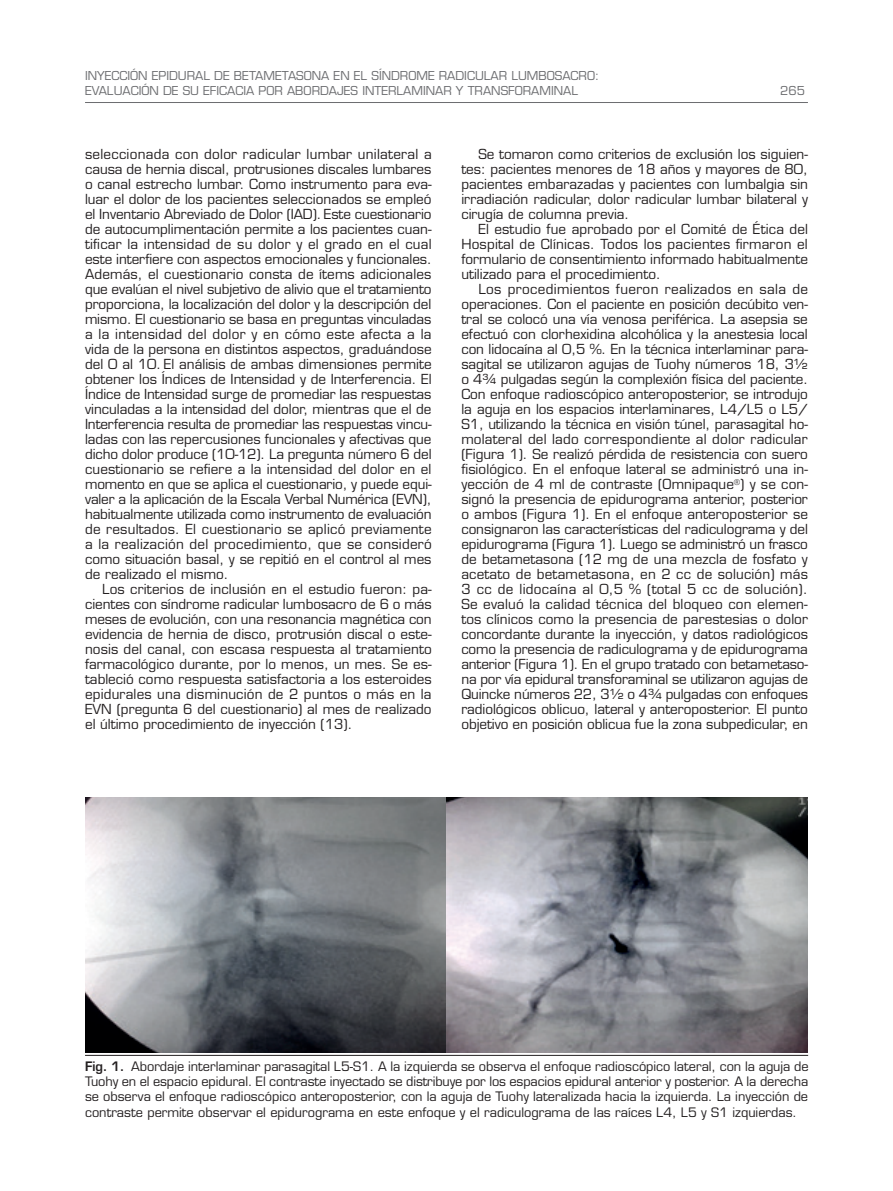
<style>
.page{position:relative;width:893px;height:1191px;background:#fff}
.page>*{position:absolute;margin:0;border:0;box-sizing:border-box;transform-origin:0 0}
.t1{font:13.5px/15px "Eurostile LT Std";color:#231f20;text-align:justify}
.t2{font:12.75px/15.3px "Eurostile LT Std";color:#231f20;text-align:justify}
.t3{font:12px/15px "Eurostile LT Std";color:#6c6d70}
.s1{font-weight:600}
</style>
<div class="page">
<hr style="left:85px;top:102px;width:723px;height:1px;background:#6c6d70">
<img style="left:85px;top:797px;width:723px;height:255px">
<hr style="left:85px;top:1055px;width:723px;height:1px;background:#231f20">
<p class="t3" style="left:85px;top:68px;width:516px">INYECCIÓN EPIDURAL DE BETAMETASONA EN EL SÍNDROME RADICULAR LUMBOSACRO:<br>EVALUACIÓN DE SU EFICACIA POR ABORDAJES INTERLAMINAR Y TRANSFORAMINAL</p>
<p class="t3" style="left:780px;top:83px;width:26px">265</p>
<p class="t1" style="left:85px;top:147px;width:348px">seleccionada con dolor radicular lumbar unilateral a causa de hernia discal, protrusiones discales lumbares o canal estrecho lumbar. Como instrumento para eva&shy;luar el dolor de los pacientes seleccionados se empleó el Inventario Abreviado de Dolor (IAD). Este cuestionario de autocumplimentación permite a los pacientes cuan&shy;tificar la intensidad de su dolor y el grado en el cual este interfiere con aspectos emocionales y funcionales.<br>Además, el cuestionario consta de ítems adicionales que evalúan el nivel subjetivo de alivio que el tratamiento proporciona, la localización del dolor y la descripción del mismo. El cuestionario se basa en preguntas vinculadas a la intensidad del dolor y en cómo este afecta a la vida de la persona en distintos aspectos, graduándose del 0 al 10. El análisis de ambas dimensiones permite obtener los Índices de Intensidad y de Interferencia. El Índice de Intensidad surge de promediar las respuestas vinculadas a la intensidad del dolor, mientras que el de Interferencia resulta de promediar las respuestas vincu&shy;ladas con las repercusiones funcionales y afectivas que dicho dolor produce (10-12). La pregunta número 6 del cuestionario se refiere a la intensidad del dolor en el momento en que se aplica el cuestionario, y puede equi&shy;valer a la aplicación de la Escala Verbal Numérica (EVN), habitualmente utilizada como instrumento de evaluación de resultados. El cuestionario se aplicó previamente a la realización del procedimiento, que se consideró como situación basal, y se repitió en el control al mes de realizado el mismo.</p>
<p class="t1" style="left:85px;top:582px;width:348px;text-indent:17px">Los criterios de inclusión en el estudio fueron: pa&shy;cientes con síndrome radicular lumbosacro de 6 o más meses de evolución, con una resonancia magnética con evidencia de hernia de disco, protrusión discal o este&shy;nosis del canal, con escasa respuesta al tratamiento farmacológico durante, por lo menos, un mes. Se es&shy;tableció como respuesta satisfactoria a los esteroides epidurales una disminución de 2 puntos o más en la EVN (pregunta 6 del cuestionario) al mes de realizado el último procedimiento de inyección (13).</p>
<p class="t1" style="left:461px;top:147px;width:348px;text-indent:17px">Se tomaron como criterios de exclusión los siguien&shy;tes: pacientes menores de 18 años y mayores de 80, pacientes embarazadas y pacientes con lumbalgia sin irradiación radicular, dolor radicular lumbar bilateral y cirugía de columna previa.</p>
<p class="t1" style="left:461px;top:222px;width:348px;text-indent:17px">El estudio fue aprobado por el Comité de Ética del Hospital de Clínicas. Todos los pacientes firmaron el formulario de consentimiento informado habitualmente utilizado para el procedimiento.</p>
<p class="t1" style="left:461px;top:282px;width:348px;text-indent:17px">Los procedimientos fueron realizados en sala de operaciones. Con el paciente en posición decúbito ven&shy;tral se colocó una vía venosa periférica. La asepsia se efectuó con clorhexidina alcohólica y la anestesia local con lidocaína al 0,5 %. En la técnica interlaminar para&shy;sagital se utilizaron agujas de Tuohy números 18, 3½ o 4¾ pulgadas según la complexión física del paciente.<br>Con enfoque radioscópico anteroposterior, se introdujo la aguja en los espacios interlaminares, L4/L5 o L5/ S1, utilizando la técnica en visión túnel, parasagital ho&shy;molateral del lado correspondiente al dolor radicular (Figura 1). Se realizó pérdida de resistencia con suero fisiológico. En el enfoque lateral se administró una in&shy;yección de 4 ml de contraste (Omnipaque<sup>®</sup>) y se con&shy;signó la presencia de epidurograma anterior, posterior o ambos (Figura 1). En el enfoque anteroposterior se consignaron las características del radiculograma y del epidurograma (Figura 1). Luego se administró un frasco de betametasona (12 mg de una mezcla de fosfato y acetato de betametasona, en 2 cc de solución) más 3 cc de lidocaína al 0,5 % (total 5 cc de solución).<br>Se evaluó la calidad técnica del bloqueo con elemen&shy;tos clínicos como la presencia de parestesias o dolor concordante durante la inyección, y datos radiológicos como la presencia de radiculograma y de epidurograma anterior (Figura 1). En el grupo tratado con betametaso&shy;na por vía epidural transforaminal se utilizaron agujas de Quincke números 22, 3½ o 4¾ pulgadas con enfoques radiológicos oblicuo, lateral y anteroposterior. El punto objetivo en posición oblicua fue la zona subpedicular, en</p>
<p class="t2" style="left:85px;top:1058px;width:725px"><span class="s1">Fig. 1.</span> Abordaje interlaminar parasagital L5-S1. A la izquierda se observa el enfoque radioscópico lateral, con la aguja de Tuohy en el espacio epidural. El contraste inyectado se distribuye por los espacios epidural anterior y posterior. A la derecha se observa el enfoque radioscópico anteroposterior, con la aguja de Tuohy lateralizada hacia la izquierda. La inyección de contraste permite observar el epidurograma en este enfoque y el radiculograma de las raíces L4, L5 y S1 izquierdas.</p>
</div>
